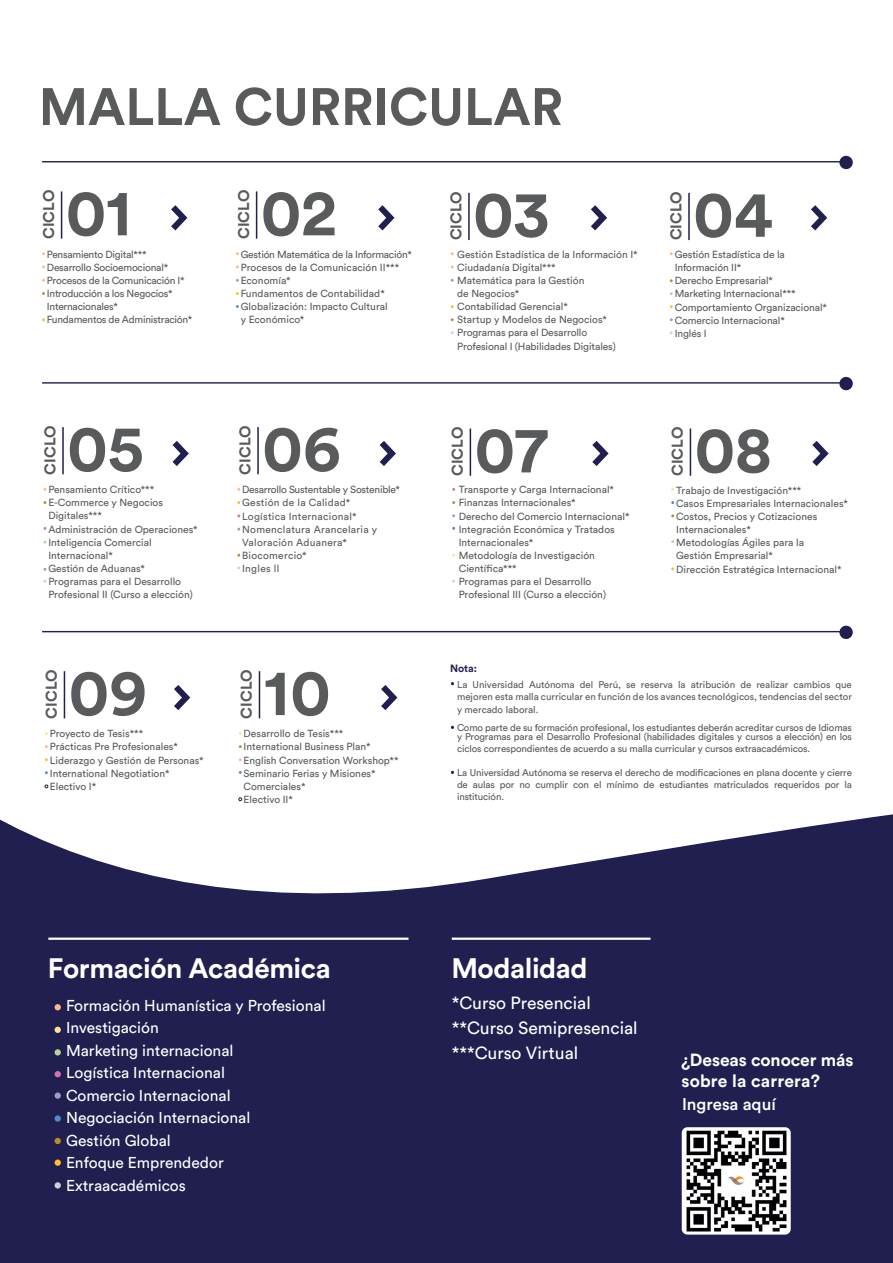
<style>
.page{position:relative;width:893px;height:1263px;background:#fff}
.page>*{position:absolute;margin:0;border:0;box-sizing:border-box;transform-origin:0 0}
.t1{font:700 65.1px "Circular Std";color:#585a5b}
.t2{font:700 52.05px "Circular Std";color:#585a5b}
.t3{font:700 27.9px "Circular Std";letter-spacing:-.015em;color:#fff}
.t4{font:17.4px/25.2px "Circular Std";color:#fff}
.t5{font:700 17.4px/21.3px "Circular Std";letter-spacing:-.005em;color:#fff}
.t6{font:500 16.8px "Circular Std";color:#fff}
.t7{font:15.6px/22.5px "Circular Std";color:#fff}
.t8{font:700 15.45px "Circular Std";color:#585a5b}
.t9{font:700 10.5px "Circular Std";color:#201f50}
.t10{font:10.2px/13.2px "Circular Std";color:#585a5b}
.t11{font:10.2px/13.2px "Circular Std";letter-spacing:-.025em;color:#585a5b}
.t12{font:10.2px/13.2px "Circular Std";letter-spacing:.025em;color:#585a5b}
.t13{font:9.75px/12px "Circular Std";letter-spacing:-.015em;color:#585a5b}
</style>
<div class="page">
<svg style="left:0;top:814px;width:893px;height:449px;background:#393863"></svg>
<img style="left:682px;top:1127px;width:109px;height:107px">
<hr style="left:452px;top:937px;width:198px;height:3px;background:#fff">
<hr style="left:48px;top:937px;width:360px;height:3px;background:#fff">
<svg style="left:55px;top:1004px;width:6px;height:6px"></svg>
<svg style="left:55px;top:1027px;width:6px;height:6px"></svg>
<svg style="left:55px;top:1049px;width:6px;height:6px"></svg>
<svg style="left:55px;top:1071px;width:6px;height:6px"></svg>
<div style="left:55px;top:1092px;width:6px;height:7px;background:#a698c0;border-radius:50%"></div>
<div style="left:55px;top:1115px;width:6px;height:7px;background:#508bc9;border-radius:50%"></div>
<svg style="left:55px;top:1138px;width:6px;height:6px"></svg>
<div style="left:55px;top:1159px;width:6px;height:7px;background:#febd29;border-radius:50%"></div>
<svg style="left:55px;top:1182px;width:6px;height:6px"></svg>
<hr style="left:42px;top:161px;width:803px;height:1px;background:#201f50">
<svg style="left:839px;top:155px;width:14px;height:15px"></svg>
<hr style="left:42px;top:382px;width:803px;height:2px;background:#201f50">
<svg style="left:839px;top:376px;width:14px;height:15px"></svg>
<hr style="left:42px;top:631px;width:803px;height:1px;background:#201f50">
<svg style="left:839px;top:625px;width:14px;height:14px"></svg>
<svg style="left:171px;top:205px;width:16px;height:25px"></svg>
<svg style="left:378px;top:205px;width:16px;height:25px"></svg>
<svg style="left:591px;top:205px;width:16px;height:25px"></svg>
<hr style="left:61px;top:191px;width:1px;height:48px;background:#201f4f">
<hr style="left:256px;top:191px;width:1px;height:48px;background:#201f4f">
<hr style="left:468px;top:193px;width:2px;height:47px;background:#201f4f">
<svg style="left:811px;top:205px;width:16px;height:25px"></svg>
<hr style="left:688px;top:193px;width:2px;height:47px;background:#201f4f">
<svg style="left:173px;top:441px;width:16px;height:25px"></svg>
<svg style="left:380px;top:441px;width:16px;height:25px"></svg>
<svg style="left:592px;top:441px;width:17px;height:25px"></svg>
<hr style="left:62px;top:427px;width:2px;height:47px;background:#201f4f">
<hr style="left:257px;top:427px;width:2px;height:47px;background:#201f4f">
<hr style="left:470px;top:428px;width:1px;height:48px;background:#201f4f">
<svg style="left:812px;top:441px;width:17px;height:25px"></svg>
<hr style="left:690px;top:428px;width:1px;height:48px;background:#201f4f">
<svg style="left:174px;top:685px;width:16px;height:25px"></svg>
<svg style="left:381px;top:685px;width:16px;height:25px"></svg>
<hr style="left:64px;top:671px;width:1px;height:47px;background:#201f4f">
<hr style="left:259px;top:671px;width:1px;height:47px;background:#201f4f">
<h2 class="t2" style="left:39px;top:73px;width:526px">MALLA CURRICULAR</h2>
<h3 class="t8" style="left:39px;top:239px;width:51px;rotate:-90deg">CICLO</h3>
<h1 class="t1" style="left:66px;top:170px;width:67px">01</h1>
<h3 class="t8" style="left:234px;top:239px;width:51px;rotate:-90deg">CICLO</h3>
<h1 class="t1" style="left:261px;top:170px;width:77px">02</h1>
<h3 class="t8" style="left:446px;top:240px;width:51px;rotate:-90deg">CICLO</h3>
<h1 class="t1" style="left:473px;top:172px;width:78px">03</h1>
<h3 class="t8" style="left:666px;top:240px;width:51px;rotate:-90deg">CICLO</h3>
<h1 class="t1" style="left:693px;top:172px;width:81px">04</h1>
<p class="t11" style="left:47px;top:247px;width:147px">Pensamiento Digital***<br>Desarrollo Socioemocional*<br>Procesos de la Comunicación I*<br>Introducción a los Negocios*<br>Internacionales*<br>Fundamentos de Administración*</p>
<p class="t10" style="left:241px;top:247px;width:173px">Gestión Matemática de la Información*<br>Procesos de la Comunicación II***<br>Economía*<br>Fundamentos de Contabilidad*<br>Globalización: Impacto Cultural<br>y Económico*</p>
<p class="t10" style="left:457px;top:247px;width:182px">Gestión Estadística de la Información I*<br>Ciudadanía Digital***<br>Matemática para la Gestión<br>de Negocios*<br>Contabilidad Gerencial*<br>Startup y Modelos de Negocios*<br>Programas para el Desarrollo<br>Profesional I (Habilidades Digitales)</p>
<p class="t10" style="left:675px;top:248px;width:154px">Gestión Estadística de la<br>Información II*<br>Derecho Empresarial*<br>Marketing Internacional***<br>Comportamiento Organizacional*<br>Comercio Internacional*<br>Inglés I</p>
<h3 class="t8" style="left:40px;top:475px;width:51px;rotate:-90deg">CICLO</h3>
<h1 class="t1" style="left:67px;top:406px;width:78px">05</h1>
<h3 class="t8" style="left:235px;top:475px;width:51px;rotate:-90deg">CICLO</h3>
<h1 class="t1" style="left:262px;top:406px;width:80px">06</h1>
<h3 class="t8" style="left:447px;top:476px;width:51px;rotate:-90deg">CICLO</h3>
<h1 class="t1" style="left:474px;top:407px;width:75px">07</h1>
<h3 class="t8" style="left:667px;top:476px;width:51px;rotate:-90deg">CICLO</h3>
<h1 class="t1" style="left:695px;top:407px;width:79px">08</h1>
<p class="t10" style="left:48px;top:483px;width:151px">Pensamiento Crítico***<br>E-Commerce y Negocios<br>Digitales***<br>Administración de Operaciones*<br>Inteligencia Comercial<br>Internacional*<br>Gestión de Aduanas*<br>Programas para el Desarrollo<br>Profesional II (Curso a elección)</p>
<p class="t12" style="left:242px;top:483px;width:159px">Desarrollo Sustentable y Sostenible*<br>Gestión de la Calidad*<br>Logística Internacional*<br>Nomenclatura Arancelaria y<br>Valoración Aduanera*<br>Biocomercio*<br>Ingles ll</p>
<p class="t10" style="left:459px;top:483px;width:172px">Transporte y Carga Internacional*<br>Finanzas Internacionales*<br>Derecho del Comercio Internacional*<br>Integración Económica y Tratados<br>Internacionales*<br>Metodología de Investigación<br>Científica***<br>Programas para el Desarrollo<br>Profesional III (Curso a elección)</p>
<p class="t10" style="left:676px;top:483px;width:173px">Trabajo de Investigación***<br>Casos Empresariales Internacionales*<br>Costos, Precios y Cotizaciones<br>Internacionales*<br>Metodologías Ágiles para la<br>Gestión Empresarial*<br>Dirección Estratégica Internacional*</p>
<p class="t9" style="left:450px;top:662px;width:29px">Nota:</p>
<h3 class="t8" style="left:42px;top:719px;width:51px;rotate:-90deg">CICLO</h3>
<h1 class="t1" style="left:69px;top:650px;width:80px">09</h1>
<h3 class="t8" style="left:237px;top:719px;width:51px;rotate:-90deg">CICLO</h3>
<h1 class="t1" style="left:264px;top:650px;width:69px">10</h1>
<p class="t13" style="left:457px;top:678px;width:396px">La Universidad Autónoma del Perú, se reserva la atribución de realizar cambios que mejoren esta malla curricular en función de los avances tecnológicos, tendencias del sector</p>
<p class="t13" style="left:457px;top:701px;width:396px;line-height:18px">y mercado laboral.<br>Como parte de su formación profesional, los estudiantes deberán acreditar cursos de Idiomas</p>
<p class="t13" style="left:457px;top:731px;width:396px">y Programas para el Desarrollo Profesional (habilidades digitales y cursos a elección) en los ciclos correspondientes de acuerdo a su malla curricular y cursos extraacadémicos.</p>
<p class="t13" style="left:457px;top:767px;width:396px;text-align:justify">La Universidad Autónoma se reserva el derecho de modificaciones en plana docente y cierre de aulas por no cumplir con el mínimo de estudiantes matriculados requeridos por la institución.</p>
<p class="t10" style="left:50px;top:727px;width:155px">Proyecto de Tesis***<br>Prácticas Pre Profesionales*<br>Liderazgo y Gestión de Personas*<br>International Negotiation*<br>Electivo I*</p>
<p class="t10" style="left:244px;top:727px;width:157px">Desarrollo de Tesis***<br>International Business Plan*<br>English Conversation Workshop**<br>Seminario Ferias y Misiones*<br>Comerciales*<br>Electivo II*</p>
<h3 class="t3" style="left:48px;top:950px;width:284px">Formación Académica</h3>
<h3 class="t7" style="left:66px;top:994px;width:261px">Formación Humanística y Profesional<br>Investigación<br>Marketing internacional<br>Logística Internacional<br>Comercio Internacional<br>Negociación Internacional<br>Gestión Global<br>Enfoque Emprendedor<br>Extraacadémicos</h3>
<h3 class="t3" style="left:451px;top:950px;width:138px">Modalidad</h3>
<h3 class="t4" style="left:452px;top:990px;width:187px">*Curso Presencial **Curso Semipresencial ***Curso Virtual</h3>
<h3 class="t5" style="left:681px;top:1049px;width:174px">¿Deseas conocer más sobre la carrera?</h3>
<h3 class="t6" style="left:682px;top:1093px;width:95px">Ingresa aquí</h3>
</div>
